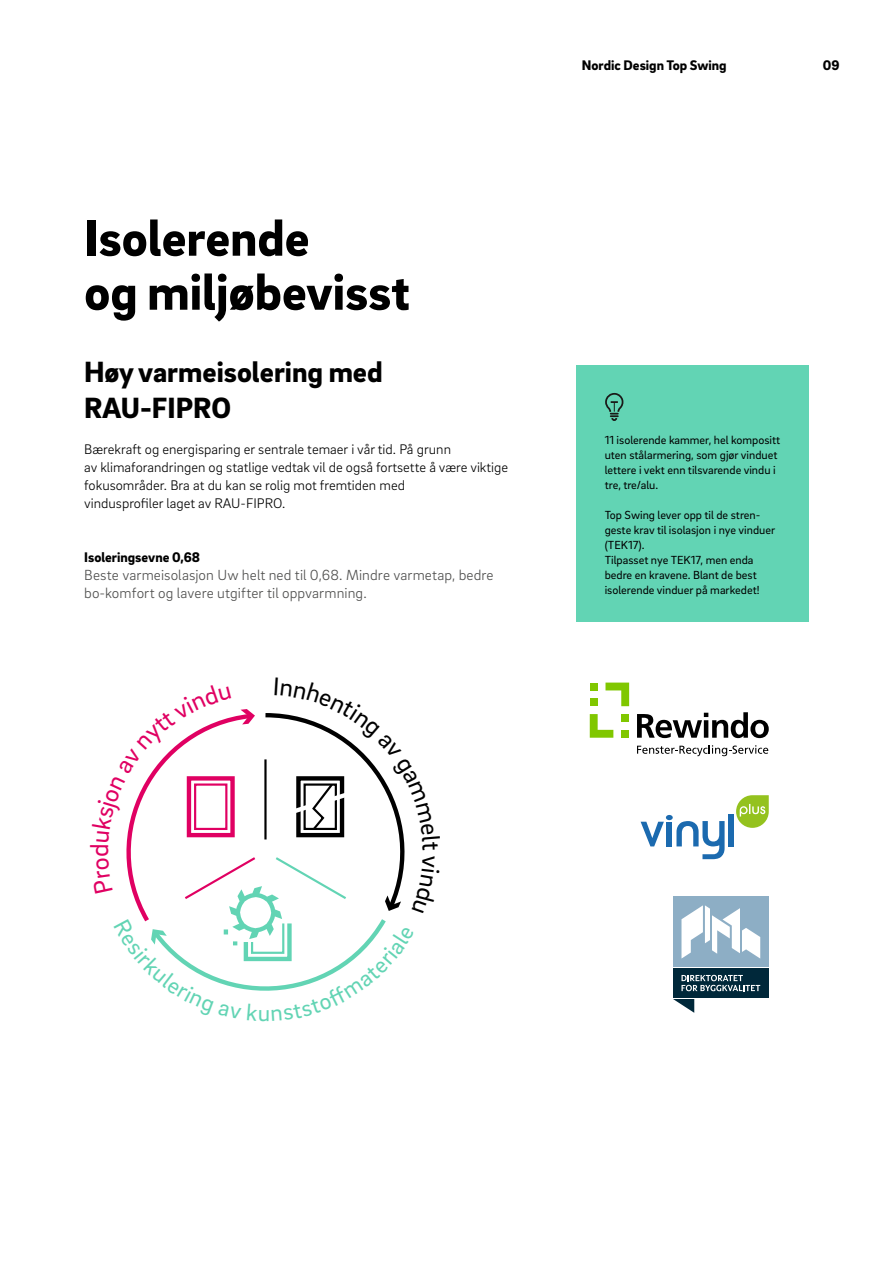
<style>
.page{position:relative;width:893px;height:1263px;background:#fff}
.page>*{position:absolute;margin:0;border:0;box-sizing:border-box;transform-origin:0 0}
._01__Headline_-_35pt{font:900 52.5px/54px "Brix Sans";color:#000}
._06__Subhead_-_19pt{font:900 30px/36px "Brix Sans";color:#000}
.Bodytext{font:300 15px/18px "Brix Sans";letter-spacing:.005em;color:#4e4e4d}
._16__Body_text_-_9_5{font:300 14.25px/18px "Brix Sans";color:#000}
.MP__Live_column_titl{font:900 14.25px "Brix Sans";color:#000}
._14__Body_subline{font:900 14.25px "Brix Sans";color:#000}
.MP__Page_numbers_-_9{font:900 14.25px "Brix Sans";color:#000}
._42__Info_box_-_body{font:12px/15px "Brix Sans";color:#000}
</style>
<div class="page">
<div style="left:577px;top:365px;width:232px;height:257px;background:#62d4b4"></div>
<svg style="left:605px;top:393px;width:18px;height:28px"></svg>
<svg style="left:736px;top:795px;width:33px;height:33px"></svg>
<div style="left:728px;top:814px;width:6px;height:32px;background:#1b6aaf"></div>
<svg style="left:641px;top:815px;width:84px;height:44px"></svg>
<div style="left:673px;top:968px;width:96px;height:30px;background:#00283a"></div>
<div style="left:673px;top:897px;width:96px;height:70px;background:#8daec5"></div>
<svg style="left:681px;top:905px;width:79px;height:53px"></svg>
<svg style="left:673px;top:999px;width:21px;height:14px"></svg>
<svg style="left:681px;top:975px;width:79px;height:16px"></svg>
<svg style="left:590px;top:714px;width:23px;height:24px"></svg>
<svg style="left:605px;top:683px;width:24px;height:23px"></svg>
<div style="left:590px;top:683px;width:8px;height:7px;background:#80c700"></div>
<div style="left:590px;top:698px;width:8px;height:8px;background:#80c700"></div>
<div style="left:621px;top:714px;width:8px;height:8px;background:#80c700"></div>
<div style="left:621px;top:730px;width:8px;height:8px;background:#80c700"></div>
<svg style="left:637px;top:745px;width:131px;height:11px"></svg>
<svg style="left:637px;top:712px;width:132px;height:26px"></svg>
<svg style="left:126px;top:709px;width:279px;height:282px"></svg>
<p class="_01__Headline_-_35pt" style="left:84px;top:208px;width:327px">Isolerende<br>og miljøbevisst</p>
<p class="_06__Subhead_-_19pt" style="left:84px;top:352px;width:300px">Høy varmeisolering med<br>RAU-FIPRO</p>
<p class="_16__Body_text_-_9_5" style="left:84px;top:439px;width:426px">Bærekraft og energisparing er sentrale temaer i vår tid. På grunn<br>av klimaforandringen og statlige vedtak vil de også fortsette å være viktige fokusområder. Bra at du kan se rolig mot fremtiden med<br>vindusprofiler laget av RAU-FIPRO.</p>
<p class="_14__Body_subline" style="left:84px;top:547px;width:117px">Isoleringsevne 0,68</p>
<p class="Bodytext" style="left:84px;top:565px;width:411px">Beste varmeisolasjon Uw helt ned til 0,68. Mindre varmetap, bedre bo-komfort og lavere utgifter til oppvarmning.</p>
<p class="MP__Live_column_titl" style="left:582px;top:56px;width:146px">Nordic Design Top Swing</p>
<p class="MP__Page_numbers_-_9" style="left:823px;top:56px;width:18px">09</p>
<p class="_42__Info_box_-_body" style="left:605px;top:432px;width:177px">11 isolerende kammer, hel kompositt uten stålarmering, som gjør vinduet lettere i vekt enn tilsvarende vindu i tre, tre/alu.</p>
<p class="_42__Info_box_-_body" style="left:605px;top:507px;width:172px">Top Swing lever opp til de stren&shy;geste krav til isolasjon i nye vinduer (TEK17).</p>
<p class="_42__Info_box_-_body" style="left:605px;top:552px;width:156px">Tilpasset nye TEK17, men enda bedre en kravene. Blant de best isolerende vinduer på markedet!</p>
</div>
